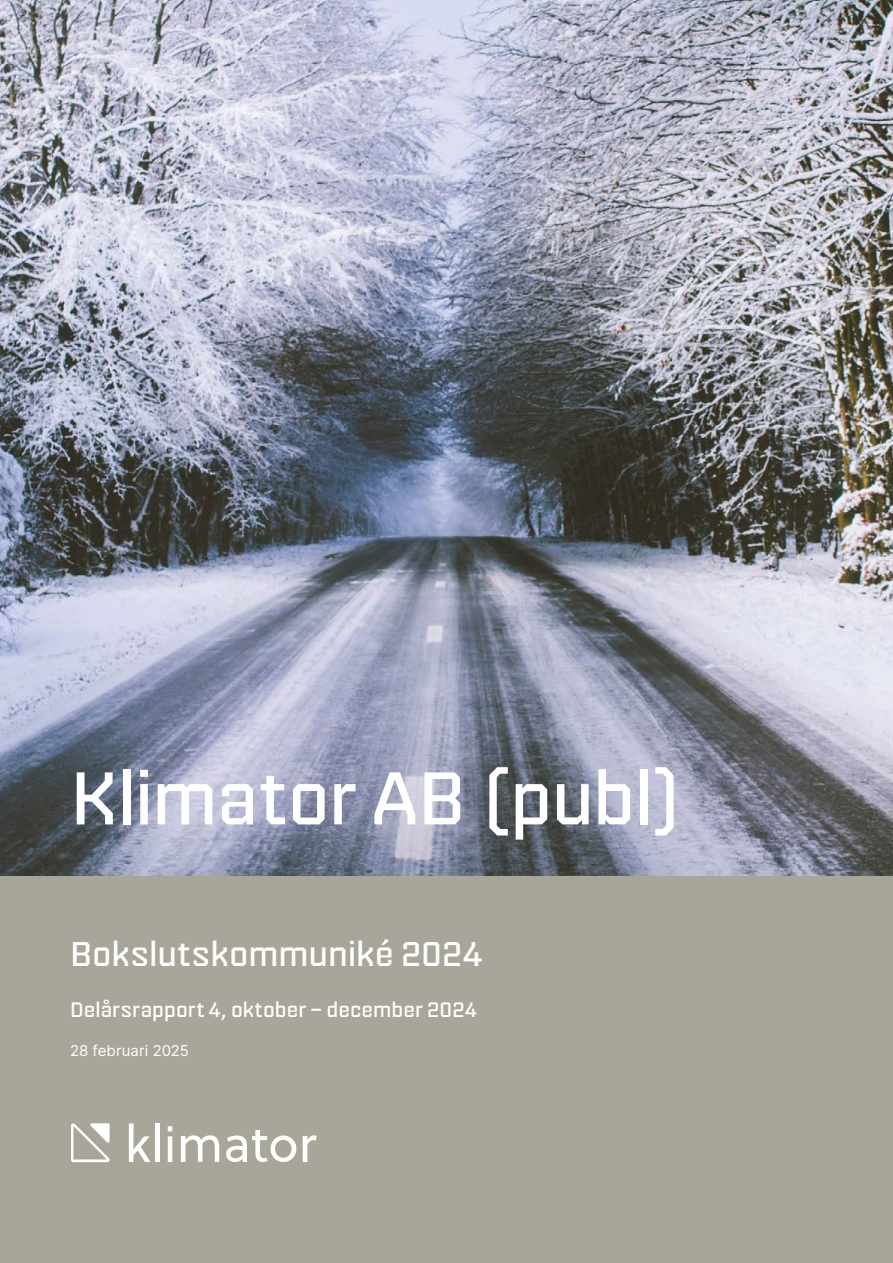
<style>
.page{position:relative;width:893px;height:1263px;background:#fff}
.page>*{position:absolute;margin:0;border:0;box-sizing:border-box;transform-origin:0 0}
.t1{font:75px "Nippo";letter-spacing:-.015em;color:#fff}
.t2{font:34.5px "Nippo";color:#fff}
.t3{font:21px "Nippo";color:#fff}
.t4{font:15px "Inter";letter-spacing:.005em;color:#fff}
</style>
<div class="page">
<img style="left:0;top:0;width:893px;height:876px">
<div style="left:0;top:876px;width:893px;height:387px;background:#a8a69a"></div>
<svg style="left:71px;top:1123px;width:39px;height:39px"></svg>
<svg style="left:129px;top:1123px;width:22px;height:39px"></svg>
<hr style="left:155px;top:1123px;width:4px;height:39px;background:#fff">
<hr style="left:168px;top:1136px;width:4px;height:26px;background:#fff">
<svg style="left:168px;top:1126px;width:4px;height:5px"></svg>
<svg style="left:181px;top:1135px;width:38px;height:27px"></svg>
<svg style="left:226px;top:1130px;width:70px;height:32px"></svg>
<svg style="left:303px;top:1135px;width:14px;height:27px"></svg>
<h1 class="t1" style="left:70px;top:751px;width:613px">Klimator AB (publ)</h1>
<h2 class="t2" style="left:70px;top:932px;width:414px">Bokslutskommuniké 2024</h2>
<p class="t3" style="left:70px;top:996px;width:408px">Delårsrapport 4, oktober – december 2024</p>
<p class="t4" style="left:70px;top:1040px;width:120px">28 februari 2025</p>
</div>
